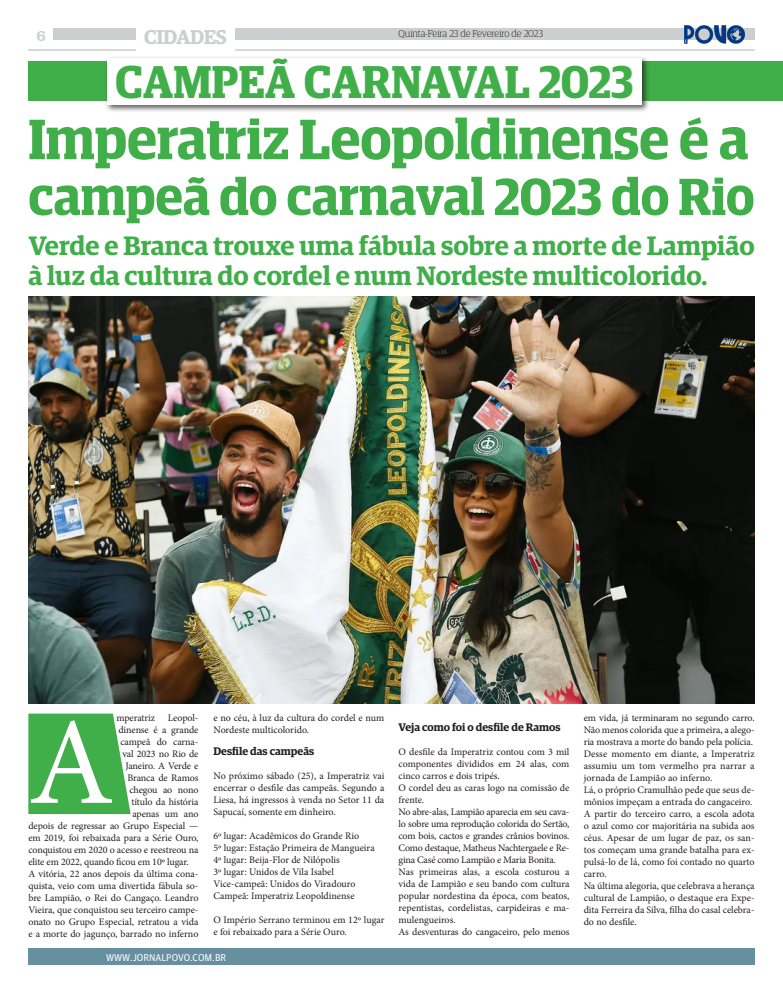
<style>
.page{position:relative;width:783px;height:993px;background:#fff}
.page>*{position:absolute;margin:0;border:0;box-sizing:border-box;transform-origin:0 0}
.t1{font:124px "Minion Pro";color:#fff}
.t2{font:600 56.9px "Guardian Egyptian Display";color:#40ae49}
.t3{font:600 52.1px "Guardian Egyptian Display";color:#40ae49}
.t4{font:600 46px "Guardian Egyptian Display";color:#40ae49}
.t5{font:600 26.7px/29.5px "Guardian Egyptian";color:#40ae49}
.t6{font:600 20px "Guardian Egyptian";letter-spacing:-.02em;color:#cccfcf}
.t7{font:16px "Clarendon BT";color:#cccfcf}
.t8{font:600 11px "Guardian Egyptian";color:#231f20}
.t9{font:10px/12px "Minion Pro";letter-spacing:-.005em;color:#231f20;text-align:justify}
.t10{font:300 10px "Guardian Egyptian Display";color:#231f20}
.t11{font:10px "Guardian Agate Sans G1 D Regular";color:#fff}
</style>
<div class="page">
<div style="left:28px;top:947px;width:726px;height:17px;background:#668fa0"></div>
<div style="left:235px;top:28px;width:519px;height:12px;background:#cccfcf"></div>
<div style="left:54px;top:28px;width:82px;height:12px;background:#cccfcf"></div>
<hr style="left:28px;top:49px;width:108px;height:2px;background:#cccfcf">
<hr style="left:235px;top:49px;width:519px;height:2px;background:#cccfcf">
<svg style="left:28px;top:713px;width:103px;height:100px;background:#53b65b"></svg>
<div style="left:28px;top:61px;width:754px;height:40px;background:#40ae49"></div>
<div style="left:105px;top:56px;width:544px;height:57px;background:#231f20;opacity:.75"></div>
<div style="left:107px;top:58px;width:534px;height:46px;background:#fff"></div>
<img style="left:28px;top:296px;width:726px;height:407px">
<img style="left:684px;top:25px;width:61px;height:19px">
<h3 class="t7" style="left:36px;top:25px;width:11px">6</h3>
<p class="t10" style="left:398px;top:28px;width:146px">Quinta-Feira 23 de Fevereiro de 2023</p>
<h3 class="t6" style="left:144px;top:22px;width:84px">CIDADES</h3>
<p class="t4" style="left:115px;top:57px;width:520px">CAMPEÃ CARNAVAL 2023</p>
<p class="t2" style="left:28px;top:108px;width:721px">Imperatriz Leopoldinense é a</p>
<p class="t3" style="left:28px;top:168px;width:727px">campeã do carnaval 2023 do Rio</p>
<p class="t5" style="left:28px;top:229px;width:727px">Verde e Branca trouxe uma fábula sobre a morte de Lampião à luz da cultura do cordel e num Nordeste multicolorido.</p>
<p class="t9" style="left:116px;top:711px;width:40px">mperatriz</p>
<p class="t9" style="left:168px;top:711px;width:32px">Leopol-</p>
<p class="t9" style="left:118px;top:723px;width:82px">dinense é a grande</p>
<p class="t9" style="left:120px;top:735px;width:80px">campeã do carna-</p>
<p class="t9" style="left:122px;top:747px;width:77px">val 2023 no Rio de</p>
<p class="t9" style="left:125px;top:759px;width:75px">Janeiro. A Verde e</p>
<p class="t9" style="left:127px;top:771px;width:73px">Branca de Ramos</p>
<p class="t9" style="left:129px;top:783px;width:71px">chegou ao nono</p>
<p class="t9" style="left:131px;top:795px;width:69px">título da história</p>
<p class="t9" style="left:132px;top:807px;width:67px">apenas um ano</p>
<p class="t9" style="left:28px;top:819px;width:172px">depois de regressar ao Grupo Especial —</p>
<p class="t9" style="left:28px;top:831px;width:171px">em 2019, foi rebaixada para a Série Ouro,</p>
<p class="t9" style="left:28px;top:843px;width:171px">conquistou em 2020 o acesso e reestreou na</p>
<p class="t9" style="left:28px;top:855px;width:162px">elite em 2022, quando ficou em 10º lugar.</p>
<p class="t9" style="left:28px;top:867px;width:172px">A vitória, 22 anos depois da última cona&shy;quista, veio com uma divertida fábula so&shy;bre Lampião, o Rei do Cangaço. Leandro Vieira, que conquistou seu terceiro campe&shy;onato no Grupo Especial, retratou a vida e a morte do jagunço, barrado no inferno</p>
<p class="t1" style="left:28px;top:679px;width:87px">A</p>
<p class="t9" style="left:213px;top:711px;width:172px">e no céu, à luz da cultura do cordel e num<br>Nordeste multicolorido.</p>
<p class="t8" style="left:213px;top:742px;width:102px">Desfile das campeãs</p>
<p class="t9" style="left:213px;top:769px;width:172px">No próximo sábado (25), a Imperatriz vai encerrar o desfile das campeãs. Segundo a Liesa, há ingressos à venda no Setor 11 da Sapucaí, somente em dinheiro.</p>
<p class="t9" style="left:213px;top:829px;width:147px">6º lugar: Acadêmicos do Grande Rio</p>
<p class="t9" style="left:213px;top:841px;width:163px">5º lugar: Estação Primeira de Mangueira</p>
<p class="t9" style="left:213px;top:853px;width:128px">4º lugar: Beija-Flor de Nilópolis</p>
<p class="t9" style="left:213px;top:865px;width:122px">3º lugar: Unidos de Vila Isabel</p>
<p class="t9" style="left:213px;top:877px;width:144px">Vice-campeã: Unidos do Viradouro</p>
<p class="t9" style="left:213px;top:889px;width:143px">Campeã: Imperatriz Leopoldinense</p>
<p class="t9" style="left:213px;top:913px;width:172px">O Império Serrano terminou em 12º lugar e foi rebaixado para a Série Ouro.</p>
<p class="t11" style="left:106px;top:949px;width:122px">WWW.JORNALPOVO.COM.BR</p>
<p class="t8" style="left:398px;top:718px;width:163px">Veja como foi o desfile de Ramos</p>
<p class="t9" style="left:398px;top:745px;width:172px">O desfile da Imperatriz contou com 3 mil componentes divididos em 24 alas, com cinco carros e dois tripés.</p>
<p class="t9" style="left:398px;top:781px;width:172px">O cordel deu as caras logo na comissão de frente.</p>
<p class="t9" style="left:398px;top:805px;width:172px">No abre-alas, Lampião aparecia em seu cava&shy;lo sobre uma reprodução colorida do Sertão, com bois, cactos e grandes crânios bovinos.<br>Como destaque, Matheus Nachtergaele e Re&shy;gina Casé como Lampião e Maria Bonita.</p>
<p class="t9" style="left:398px;top:865px;width:172px">Nas primeiras alas, a escola costurou a vida de Lampião e seu bando com cultura popular nordestina da época, com beatos, repentistas, cordelistas, carpideiras e ma&shy;mulengueiros.</p>
<p class="t9" style="left:398px;top:925px;width:172px">As desventuras do cangaceiro, pelo menos</p>
<p class="t9" style="left:583px;top:711px;width:172px">em vida, já terminaram no segundo carro.<br>Não menos colorida que a primeira, a alego&shy;ria mostrava a morte do bando pela polícia.</p>
<p class="t9" style="left:583px;top:747px;width:172px">Desse momento em diante, a Imperatriz assumiu um tom vermelho pra narrar a jornada de Lampião ao inferno.</p>
<p class="t9" style="left:583px;top:783px;width:172px">Lá, o próprio Cramulhão pede que seus de&shy;mônios impeçam a entrada do cangaceiro.</p>
<p class="t9" style="left:583px;top:807px;width:172px">A partir do terceiro carro, a escola adota o azul como cor majoritária na subida aos céus. Apesar de um lugar de paz, os san&shy;tos começam uma grande batalha para ex&shy;pulsá-lo de lá, como foi contado no quarto carro.</p>
<p class="t9" style="left:583px;top:879px;width:172px">Na última alegoria, que celebrava a herança cultural de Lampião, o destaque era Expe&shy;dita Ferreira da Silva, filha do casal celebra&shy;do no desfile.</p>
</div>
